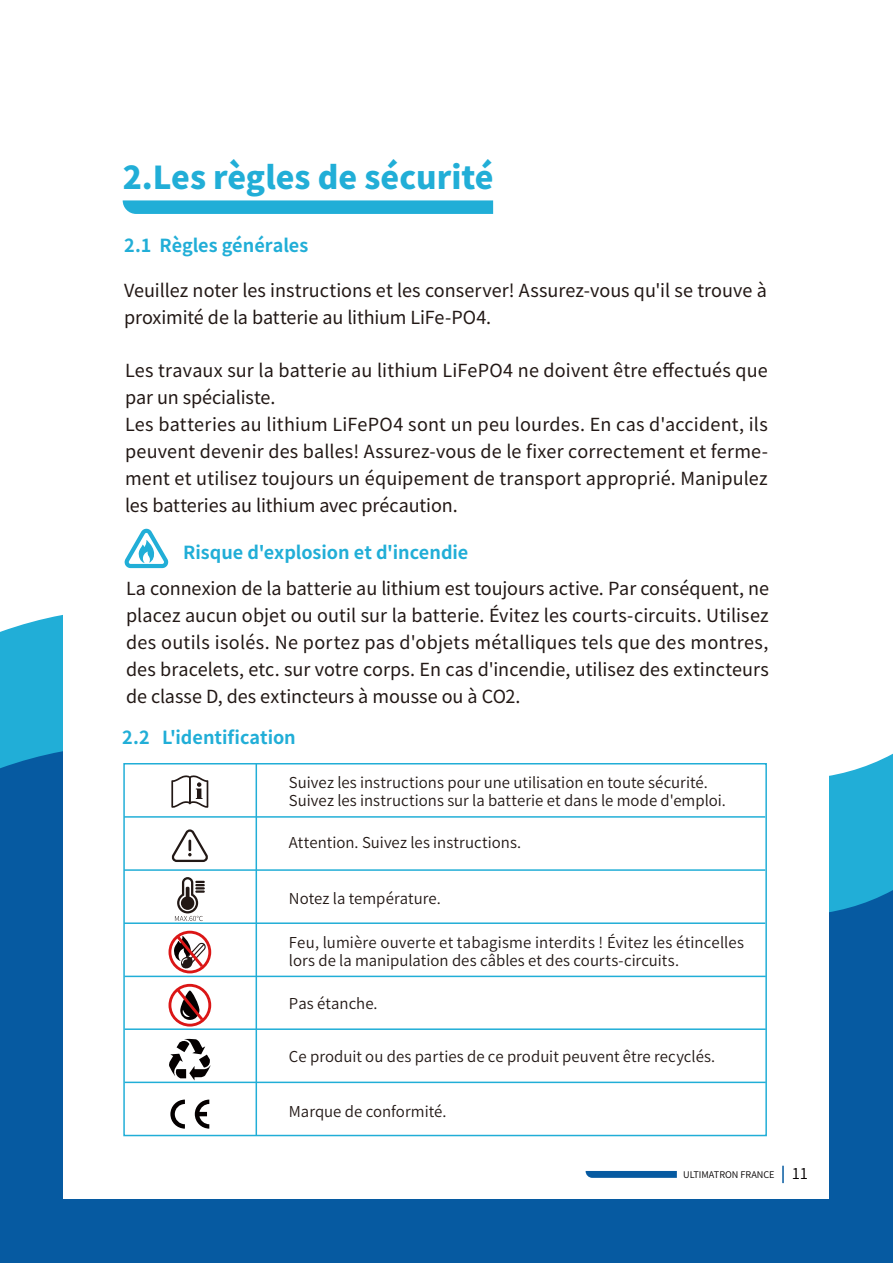
<style>
.page{position:relative;width:893px;height:1263px;background:#fff}
.page>*{position:absolute;margin:0;border:0;box-sizing:border-box;transform-origin:0 0}
.t1{font:800 31.5px "Source Han Sans CN";color:#21aed7}
.t2{font:18px/27px "Source Han Sans CN";letter-spacing:.005em;color:#221815}
.t3{font:700 18px "Source Han Sans CN";color:#21aed7}
.t4{font:15px/18px "Source Han Sans CN";letter-spacing:.005em;color:#221815}
.t5{font:9.15px "Source Han Sans CN";color:#040000}
.s1{font-size:15px}
</style>
<div class="page">
<svg style="left:0;top:649px;width:893px;height:614px;background:#196ead"></svg>
<div style="left:64px;top:64px;width:765px;height:1135px;background:#fff"></div>
<svg style="left:586px;top:1171px;width:91px;height:7px"></svg>
<svg style="left:782px;top:1166px;width:2px;height:17px"></svg>
<svg style="left:123px;top:200px;width:370px;height:14px;background:#2ab1d8"></svg>
<svg style="left:124px;top:529px;width:44px;height:39px"></svg>
<hr style="left:124px;top:869px;width:641px;height:2px;background:#21aed7">
<hr style="left:124px;top:816px;width:641px;height:2px;background:#21aed7">
<hr style="left:124px;top:922px;width:641px;height:2px;background:#21aed7">
<div style="left:123px;top:763px;width:644px;height:373px;border:2px solid #21aed7"></div>
<hr style="left:256px;top:764px;width:1px;height:371px;background:#21aed7">
<hr style="left:125px;top:1081px;width:641px;height:2px;background:#21aed7">
<hr style="left:125px;top:1028px;width:641px;height:2px;background:#21aed7">
<hr style="left:125px;top:976px;width:641px;height:1px;background:#21aed7">
<svg style="left:171px;top:775px;width:37px;height:33px"></svg>
<svg style="left:172px;top:829px;width:36px;height:33px"></svg>
<svg style="left:175px;top:877px;width:30px;height:44px"></svg>
<svg style="left:169px;top:931px;width:42px;height:42px"></svg>
<svg style="left:169px;top:984px;width:42px;height:42px"></svg>
<svg style="left:169px;top:1039px;width:42px;height:41px"></svg>
<svg style="left:195px;top:1099px;width:14px;height:29px"></svg>
<svg style="left:170px;top:1099px;width:15px;height:29px"></svg>
<h1 class="t1" style="left:123px;top:160px;width:373px">2.Les règles de sécurité</h1>
<p class="t3" style="left:124px;top:236px;width:186px">2.1 Règles générales</p>
<p class="t2" style="left:124px;top:278px;width:644px">Veuillez noter les instructions et les conserver! Assurez-vous qu'il se trouve à proximité de la batterie au lithium LiFe-PO4.</p>
<p class="t2" style="left:125px;top:357px;width:644px">Les travaux sur la batterie au lithium LiFePO4 ne doivent être effectués que par un spécialiste.<br>Les batteries au lithium LiFePO4 sont un peu lourdes. En cas d'accident, ils peuvent devenir des balles! Assurez-vous de le fixer correctement et ferme&shy;ment et utilisez toujours un équipement de transport approprié. Manipulez les batteries au lithium avec précaution.</p>
<p class="t3" style="left:183px;top:542px;width:287px">Risque d'explosion et d'incendie</p>
<p class="t2" style="left:126px;top:575px;width:645px;text-align:justify">La connexion de la batterie au lithium est toujours active. Par conséquent, ne placez aucun objet ou outil sur la batterie. Évitez les courts-circuits. Utilisez des outils isolés. Ne portez pas d'objets métalliques tels que des montres, des bracelets, etc. sur votre corps. En cas d'incendie, utilisez des extincteurs de classe D, des extincteurs à mousse ou à CO2.</p>
<p class="t3" style="left:122px;top:728px;width:175px">2.2 L'identification</p>
<p class="t4" style="left:289px;top:774px;width:438px">Suivez les instructions pour une utilisation en toute sécurité.<br>Suivez les instructions sur la batterie et dans le mode d'emploi.</p>
<p class="t4" style="left:289px;top:834px;width:234px">Attention. Suivez les instructions.</p>
<p class="t4" style="left:289px;top:890px;width:153px">Notez la température.</p>
<p class="t4" style="left:289px;top:934px;width:457px">Feu, lumière ouverte et tabagisme interdits ! Évitez les étincelles lors de la manipulation des câbles et des courts-circuits.</p>
<p class="t4" style="left:289px;top:995px;width:90px">Pas étanche.</p>
<p class="t4" style="left:289px;top:1048px;width:428px">Ce produit ou des parties de ce produit peuvent être recyclés.</p>
<p class="t4" style="left:289px;top:1103px;width:159px">Marque de conformité.</p>
<p class="t5" style="left:683px;top:1169px;width:127px">ULTIMATRON FRANCE <span class="s1">11</span></p>
</div>
